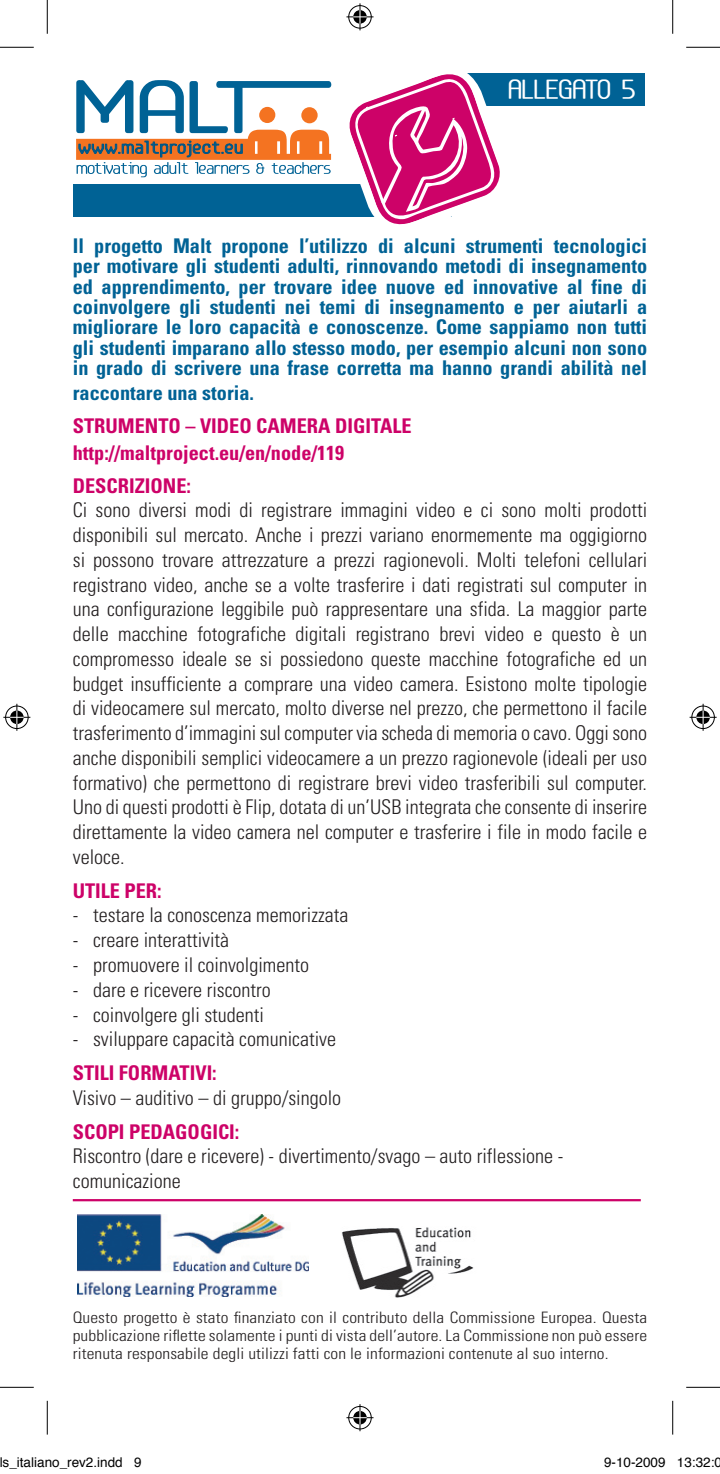
<style>
.page{position:relative;width:720px;height:1474px;background:#fff}
.page>*{position:absolute;margin:0;border:0;box-sizing:border-box;transform-origin:0 0}
.t1{font:22.05px "Base 5";color:#fff}
.t2{font:300 condensed 20.25px/24.8px "Univers";color:#231f20;text-align:justify}
.t3{font:700 condensed 20.25px/20.2px "Univers";color:#006295;text-align:justify}
.t4{font:700 condensed 20.25px/27px "Univers";color:#cd0268}
.t5{font:300 condensed 15.75px/18px "Univers";letter-spacing:.005em;color:#231f20;text-align:justify;scale:1.11 1}
.t6{font:13.5px "Helvetica";color:#000}
</style>
<div class="page">
<div style="left:434px;top:73px;width:211px;height:32px;background:#006295"></div>
<svg style="left:76px;top:73px;width:441px;height:152px"></svg>
<img style="left:77px;top:1214px;width:231px;height:82px">
<img style="left:342px;top:1227px;width:132px;height:70px">
<hr style="left:73px;top:1198px;width:567px;height:3px;background:#cd0268">
<hr style="left:0;top:47px;width:34px;height:1px;background:#000">
<hr style="left:686px;top:47px;width:34px;height:1px;background:#000">
<hr style="left:0;top:1386px;width:34px;height:1px;background:#000">
<hr style="left:686px;top:1386px;width:34px;height:1px;background:#000">
<hr style="left:47px;top:0;width:1px;height:34px;background:#000">
<hr style="left:47px;top:1400px;width:1px;height:34px;background:#000">
<hr style="left:672px;top:0;width:1px;height:34px;background:#000">
<hr style="left:672px;top:1400px;width:1px;height:34px;background:#000">
<svg style="left:346px;top:3px;width:27px;height:27px"></svg>
<svg style="left:346px;top:1404px;width:27px;height:26px"></svg>
<svg style="left:3px;top:703px;width:27px;height:27px"></svg>
<svg style="left:689px;top:703px;width:27px;height:27px"></svg>
<p class="t1" style="left:508px;top:75px;width:129px">ALLEGATO 5</p>
<p class="t3" style="left:73px;top:236px;width:576px">Il progetto Malt propone l’utilizzo di alcuni strumenti tecnologici per motivare gli studenti adulti, rinnovando metodi di insegnamento ed apprendimento, per trovare idee nuove ed innovative al fine di coinvolgere gli studenti nei temi di insegnamento e per aiutarli a migliorare le loro capacità e conoscenze. Come sappiamo non tutti gli studenti imparano allo stesso modo, per esempio alcuni non sono in grado di scrivere una frase corretta ma hanno grandi abilità nel</p>
<p class="t3" style="left:73px;top:382px;width:183px">raccontare una storia.</p>
<p class="t4" style="left:73px;top:412px;width:340px">STRUMENTO – VIDEO CAMERA DIGITALE http://maltproject.eu/en/node/119</p>
<p class="t4" style="left:73px;top:471px;width:120px">DESCRIZIONE:</p>
<p class="t2" style="left:73px;top:498px;width:576px">Ci sono diversi modi di registrare immagini video e ci sono molti prodotti disponibili sul mercato. Anche i prezzi variano enormemente ma oggigiorno si possono trovare attrezzature a prezzi ragionevoli. Molti telefoni cellulari registrano video, anche se a volte trasferire i dati registrati sul computer in una configurazione leggibile può rappresentare una sfida. La maggior parte delle macchine fotografiche digitali registrano brevi video e questo è un compromesso ideale se si possiedono queste macchine fotografiche ed un budget insufficiente a comprare una video camera. Esistono molte tipologie di videocamere sul mercato, molto diverse nel prezzo, che permettono il facile trasferimento d’immagini sul computer via scheda di memoria o cavo. Oggi sono anche disponibili semplici videocamere a un prezzo ragionevole (ideali per uso formativo) che permettono di registrare brevi video trasferibili sul computer.<br>Uno di questi prodotti è Flip, dotata di un’USB integrata che consente di inserire direttamente la video camera nel computer e trasferire i file in modo facile e veloce.</p>
<p class="t4" style="left:73px;top:876px;width:90px">UTILE PER:</p>
<p class="t2" style="left:73px;top:903px;width:277px">- testare la conoscenza memorizzata</p>
<p class="t2" style="left:73px;top:927px;width:158px">- creare interattività</p>
<p class="t2" style="left:73px;top:952px;width:238px">- promuovere il coinvolgimento</p>
<p class="t2" style="left:73px;top:977px;width:199px">- dare e ricevere riscontro</p>
<p class="t2" style="left:73px;top:1002px;width:193px">- coinvolgere gli studenti</p>
<p class="t2" style="left:73px;top:1026px;width:265px">- sviluppare capacità comunicative</p>
<p class="t4" style="left:73px;top:1059px;width:145px">STILI FORMATIVI:</p>
<p class="t2" style="left:73px;top:1085px;width:270px">Visivo – auditivo – di gruppo/singolo</p>
<p class="t4" style="left:73px;top:1117px;width:168px">SCOPI PEDAGOGICI:</p>
<p class="t2" style="left:73px;top:1143px;width:492px">Riscontro (dare e ricevere) - divertimento/svago – auto riflessione - comunicazione</p>
<p class="t5" style="left:73px;top:1308px;width:519px">Questo progetto è stato finanziato con il contributo della Commissione Europea. Questa pubblicazione riflette solamente i punti di vista dell’autore. La Commissione non può essere ritenuta responsabile degli utilizzi fatti con le informazioni contenute al suo interno.</p>
<p class="t6" style="left:0;top:1450px;width:143px">ls_italiano_rev2.indd 9</p>
<p class="t6" style="left:604px;top:1450px;width:119px">9-10-2009 13:32:0</p>
</div>
